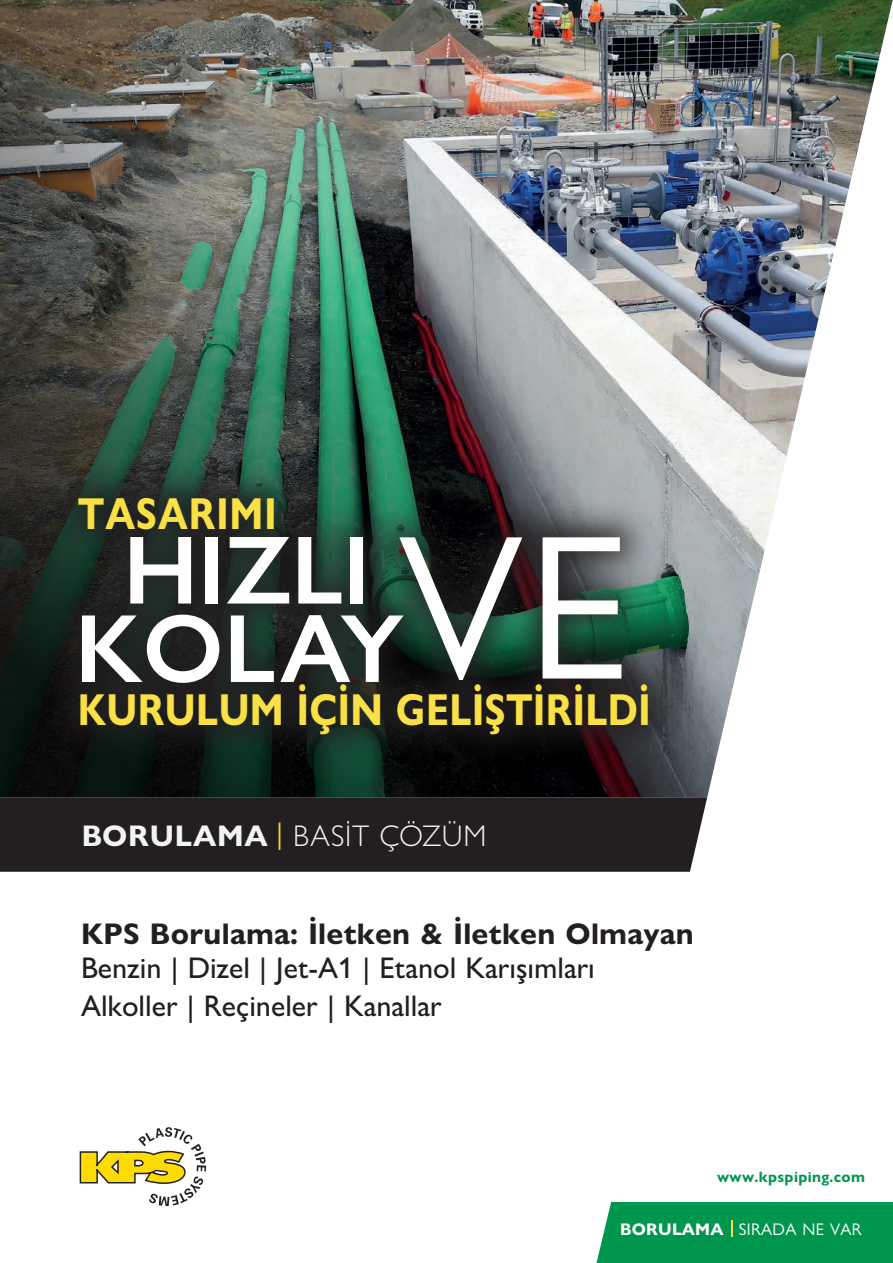
<style>
.page{position:relative;width:893px;height:1263px;background:#fff}
.page>*{position:absolute;margin:0;border:0;box-sizing:border-box;transform-origin:0 0}
.iSite_Splash_Header{font:207px "Gill Sans Nova";color:#fff}
.iSite_Splash_Header-2{font:600 97.5px "Gill Sans Nova";color:#fff}
.iSite_Splash_Header-3{font:700 45px "Gill Sans Nova";letter-spacing:.01em;color:#f8e046;scale:.85 1}
.t1{font:500 30px "Gill Sans Nova";color:#231f20}
.t2{font:700 30px "Gill Sans Nova";letter-spacing:.01em;color:#231f20}
.t3{font:300 30px "Gill Sans Nova";letter-spacing:.025em;color:#fff}
.t4{font:16.8px "Gill Sans Nova";letter-spacing:.02em;color:#fff}
.t5{font:700 16.8px "Gill Sans Nova";letter-spacing:.01em;color:#fff}
.t6{font:700 15px "Gill Sans Nova";letter-spacing:.025em;color:#00964d}
.s1{font-weight:700}
.s2{font-weight:400;color:#f8e046}
</style>
<div class="page">
<img style="left:0;top:0;width:893px;height:797px">
<div style="left:0;top:797px;width:707px;height:75px;background:#231f20"></div>
<div style="left:596px;top:1202px;width:297px;height:61px;background:#00964d"></div>
<svg style="left:80px;top:1127px;width:126px;height:79px"></svg>
<div style="left:42px;top:460px;width:644px;height:311px;background:#231f20;opacity:.85"></div>
<p class="iSite_Splash_Header-3" style="left:78px;top:485px;width:235px">TASARIMI</p>
<p class="iSite_Splash_Header-2" style="left:123px;top:510px;width:249px">HIZLI</p>
<p class="iSite_Splash_Header-2" style="left:75px;top:589px;width:330px">KOLAY</p>
<p class="iSite_Splash_Header-3" style="left:78px;top:682px;width:676px">KURULUM İÇİN GELİŞTİRİLDİ</p>
<p class="iSite_Splash_Header" style="left:399px;top:482px;width:233px">VE</p>
<p class="t3" style="left:81px;top:817px;width:407px"><span class="s1">BORULAMA</span> <span class="s2">|</span> BASİT ÇÖZÜM</p>
<p class="t2" style="left:81px;top:915px;width:614px">KPS Borulama: İletken &amp; İletken Olmayan</p>
<p class="t1" style="left:81px;top:950px;width:515px">Benzin | Dizel | Jet-A1 | Etanol Karışımları</p>
<p class="t1" style="left:81px;top:987px;width:362px">Alkoller | Reçineler | Kanallar</p>
<p class="t6" style="left:717px;top:1167px;width:149px">www.kpspiping.com</p>
<p class="t5" style="left:620px;top:1218px;width:105px">BORULAMA</p>
<p class="t4" style="left:739px;top:1219px;width:124px">SIRADA NE VAR</p>
</div>
